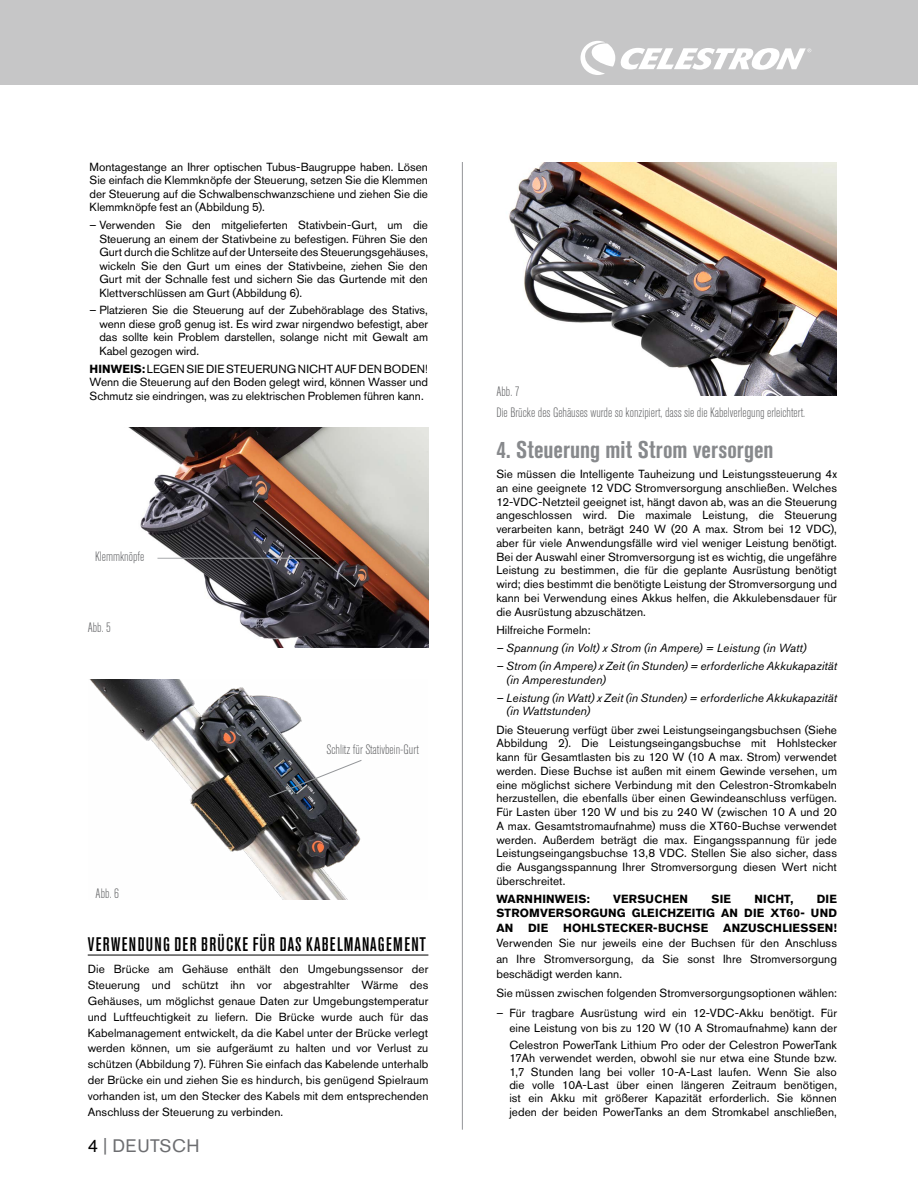
<style>
.page{position:relative;width:918px;height:1188px;background:#fff}
.page>*{position:absolute;margin:0;border:0;box-sizing:border-box;transform-origin:0 0}
.t1{font:700 condensed 24px "Akzidenz Grotesk Pro";color:#87898c}
.t2{font:500 condensed 19.5px "Akzidenz Grotesk Pro";letter-spacing:.06em;color:#000}
.t3{font:18px "Akzidenz Grotesk Pro";letter-spacing:.03em;color:#6d6e71}
.t4{font:300 condensed 13.5px "Akzidenz Grotesk Pro";color:#636466}
.t5{font:11.7px/13.8px "Akzidenz Grotesk Pro";letter-spacing:.005em;color:#000;text-align:justify}
.t6{font:italic 11.7px/13.8px "Akzidenz Grotesk Pro";letter-spacing:.005em;color:#000}
.t7{font:700 11.7px/13.8px "Akzidenz Grotesk Pro";letter-spacing:.02em;color:#000;text-align:right}
.s1{font-weight:700}
.s2{color:#000}
</style>
<div class="page">
<div style="left:0;top:0;width:918px;height:85px;background:#c6c6c7"></div>
<svg style="left:581px;top:41px;width:230px;height:34px"></svg>
<hr style="left:462px;top:162px;width:1px;height:968px;background:#939598">
<img style="left:509px;top:162px;width:328px;height:234px">
<img style="left:90px;top:680px;width:271px;height:220px">
<svg style="left:268px;top:759px;width:94px;height:39px"></svg>
<img style="left:128px;top:427px;width:300px;height:221px">
<img style="left:252px;top:490px;width:109px;height:98px">
<hr style="left:157px;top:558px;width:164px;height:1px;background:#a7a9ac">
<hr style="left:88px;top:955px;width:340px;height:1px;background:#000">
<p class="t5" style="left:90px;top:160px;width:340px">Montagestange an Ihrer optischen Tubus-Baugruppe haben. Lösen Sie einfach die Klemmknöpfe der Steuerung, setzen Sie die Klemmen der Steuerung auf die Schwalbenschwanzschiene und ziehen Sie die Klemmknöpfe fest an (Abbildung 5).</p>
<p class="t5" style="left:99px;top:218px;width:330px;text-indent:-10px">– Verwenden Sie den mitgelieferten Stativbein-Gurt, um die Steuerung an einem der Stativbeine zu befestigen. Führen Sie den Gurt durch die Schlitze auf der Unterseite des Steuerungsgehäuses, wickeln Sie den Gurt um eines der Stativbeine, ziehen Sie den Gurt mit der Schnalle fest und sichern Sie das Gurtende mit den Klettverschlüssen am Gurt (Abbildung 6).</p>
<p class="t5" style="left:99px;top:304px;width:330px;text-indent:-10px">– Platzieren Sie die Steuerung auf der Zubehörablage des Stativs, wenn diese groß genug ist. Es wird zwar nirgendwo befestigt, aber das sollte kein Problem darstellen, solange nicht mit Gewalt am Kabel gezogen wird.</p>
<p class="t5" style="left:90px;top:362px;width:340px"><span class="s1">HINWEIS:</span> LEGEN SIE DIE STEUERUNG NICHT AUF DEN BODEN!<br>Wenn die Steuerung auf den Boden gelegt wird, können Wasser und Schmutz sie eindringen, was zu elektrischen Problemen führen kann.</p>
<p class="t4" style="left:95px;top:548px;width:51px">Klemmknöpfe</p>
<p class="t4" style="left:88px;top:619px;width:25px">Abb. 5</p>
<p class="t4" style="left:96px;top:884px;width:25px">Abb. 6</p>
<p class="t4" style="left:326px;top:740px;width:94px">Schlitz für Stativbein-Gurt</p>
<h2 class="t2" style="left:88px;top:931px;width:340px">VERWENDUNG DER BRÜCKE FÜR DAS KABELMANAGEMENT</h2>
<p class="t5" style="left:88px;top:961px;width:342px;line-height:15.9px">Die Brücke am Gehäuse enthält den Umgebungssensor der Steuerung und schützt ihn vor abgestrahlter Wärme des Gehäuses, um möglichst genaue Daten zur Umgebungstemperatur und Luftfeuchtigkeit zu liefern. Die Brücke wurde auch für das Kabelmanagement entwickelt, da die Kabel unter der Brücke verlegt werden können, um sie aufgeräumt zu halten und vor Verlust zu schützen (Abbildung 7). Führen Sie einfach das Kabelende unterhalb der Brücke ein und ziehen Sie es hindurch, bis genügend Spielraum vorhanden ist, um den Stecker des Kabels mit dem entsprechenden Anschluss der Steuerung zu verbinden.</p>
<h3 class="t3" style="left:88px;top:1134px;width:113px"><span class="s2">4</span> | DEUTSCH</h3>
<p class="t4" style="left:496px;top:382px;width:25px">Abb. 7</p>
<p class="t4" style="left:496px;top:404px;width:310px">Die Brücke des Gehäuses wurde so konzipiert, dass sie die Kabelverlegung erleichtert.</p>
<h1 class="t1" style="left:496px;top:434px;width:279px">4. Steuerung mit Strom versorgen</h1>
<p class="t5" style="left:496px;top:467px;width:342px">Sie müssen die Intelligente Tauheizung und Leistungssteuerung 4x an eine geeignete 12 VDC Stromversorgung anschließen. Welches 12-VDC-Netzteil geeignet ist, hängt davon ab, was an die Steuerung angeschlossen wird. Die maximale Leistung, die Steuerung verarbeiten kann, beträgt 240 W (20 A max. Strom bei 12 VDC), aber für viele Anwendungsfälle wird viel weniger Leistung benötigt.<br>Bei der Auswahl einer Stromversorgung ist es wichtig, die ungefähre Leistung zu bestimmen, die für die geplante Ausrüstung benötigt wird; dies bestimmt die benötigte Leistung der Stromversorgung und kann bei Verwendung eines Akkus helfen, die Akkulebensdauer für die Ausrüstung abzuschätzen.</p>
<p class="t5" style="left:496px;top:623px;width:96px">Hilfreiche Formeln:</p>
<p class="t6" style="left:496px;top:641px;width:312px">– Spannung (in Volt) x Strom (in Ampere) = Leistung (in Watt)</p>
<p class="t6" style="left:506px;top:659px;width:332px;text-indent:-10px">– Strom (in Ampere) x Zeit (in Stunden) = erforderliche Akkukapazität (in Amperestunden)</p>
<p class="t6" style="left:506px;top:691px;width:332px;text-indent:-10px">– Leistung (in Watt) x Zeit (in Stunden) = erforderliche Akkukapazität (in Wattstunden)</p>
<p class="t5" style="left:496px;top:723px;width:342px">Die Steuerung verfügt über zwei Leistungseingangsbuchsen (Siehe Abbildung 2). Die Leistungseingangsbuchse mit Hohlstecker kann für Gesamtlasten bis zu 120 W (10 A max. Strom) verwendet werden. Diese Buchse ist außen mit einem Gewinde versehen, um eine möglichst sichere Verbindung mit den Celestron-Stromkabeln herzustellen, die ebenfalls über einen Gewindeanschluss verfügen.<br>Für Lasten über 120 W und bis zu 240 W (zwischen 10 A und 20<br>A max. Gesamtstromaufnahme) muss die XT60-Buchse verwendet werden. Außerdem beträgt die max. Eingangsspannung für jede Leistungseingangsbuchse 13,8 VDC. Stellen Sie also sicher, dass die Ausgangsspannung Ihrer Stromversorgung diesen Wert nicht überschreitet.</p>
<p class="t7" style="left:496px;top:892px;width:95px">WARNHINWEIS:</p>
<p class="t7" style="left:613px;top:892px;width:77px">VERSUCHEN</p>
<p class="t7" style="left:711px;top:892px;width:21px">SIE</p>
<p class="t7" style="left:754px;top:892px;width:41px">NICHT,</p>
<p class="t7" style="left:496px;top:892px;width:342px">DIE<br>STROMVERSORGUNG GLEICHZEITIG AN DIE XT60- UND</p>
<p class="t7" style="left:496px;top:921px;width:18px">AN</p>
<p class="t7" style="left:528px;top:921px;width:22px">DIE</p>
<p class="t7" style="left:563px;top:921px;width:147px">HOHLSTECKER-BUCHSE</p>
<p class="t7" style="left:723px;top:921px;width:115px">ANZUSCHLIESSEN!</p>
<p class="t5" style="left:496px;top:936px;width:342px;line-height:15.3px">Verwenden Sie nur jeweils eine der Buchsen für den Anschluss an Ihre Stromversorgung, da Sie sonst Ihre Stromversorgung beschädigt werden kann.</p>
<p class="t5" style="left:496px;top:986px;width:342px">Sie müssen zwischen folgenden Stromversorgungsoptionen wählen:</p>
<p class="t5" style="left:496px;top:1005px;width:342px;line-height:15.3px;text-align:right">– Für tragbare Ausrüstung wird ein 12-VDC-Akku benötigt. Für eine Leistung von bis zu 120 W (10 A Stromaufnahme) kann der</p>
<p class="t5" style="left:509px;top:1038px;width:329px;line-height:13.4px">Celestron PowerTank Lithium Pro oder der Celestron PowerTank 17Ah verwendet werden, obwohl sie nur etwa eine Stunde bzw.<br>1,7 Stunden lang bei voller 10-A-Last laufen. Wenn Sie also die volle 10A-Last über einen längeren Zeitraum benötigen, ist ein Akku mit größerer Kapazität erforderlich. Sie können jeden der beiden PowerTanks an dem Stromkabel anschließen,</p>
</div>
